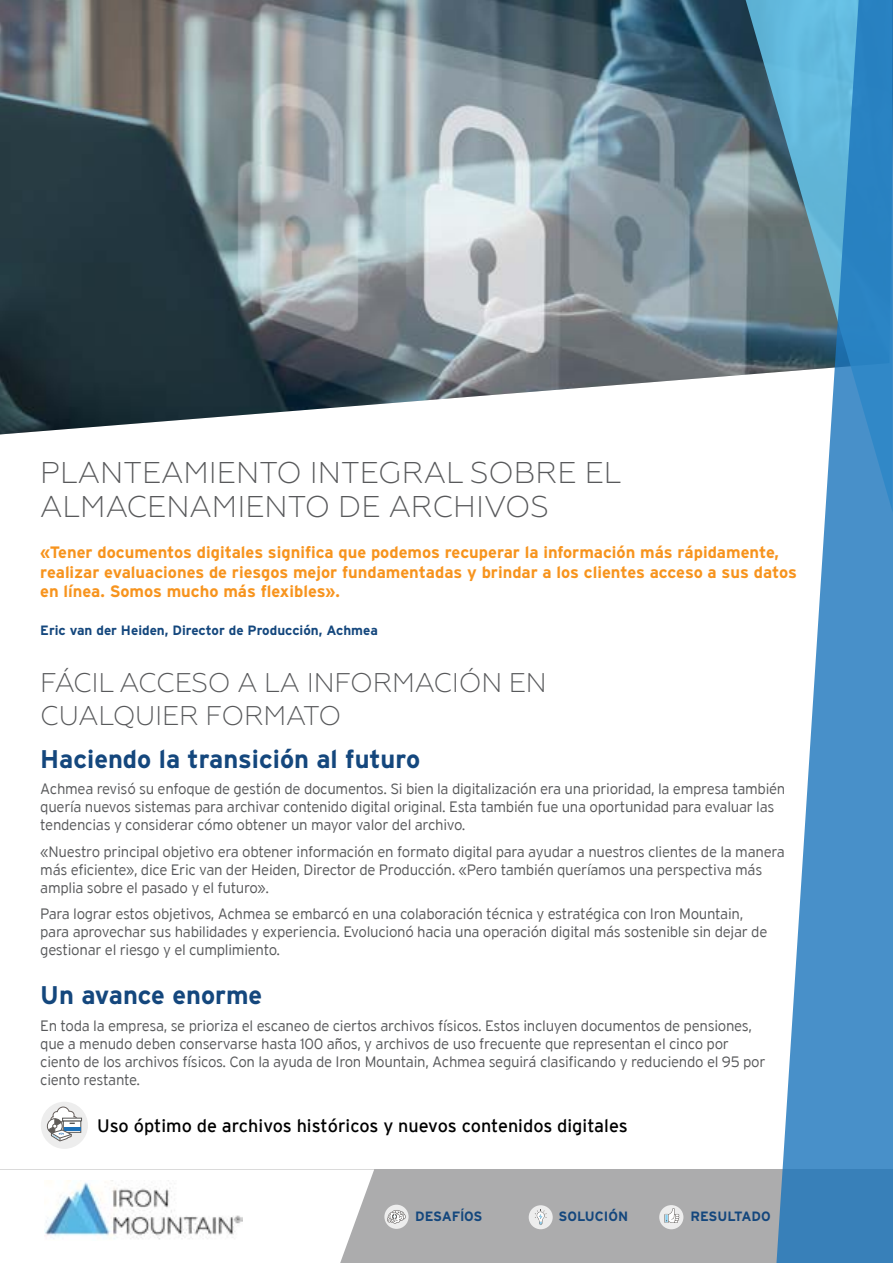
<style>
.page{position:relative;width:893px;height:1263px;background:#fff}
.page>*{position:absolute;margin:0;border:0;box-sizing:border-box;transform-origin:0 0}
.t1{font:300 30px/34.5px "Geometria";color:#58595b}
.t2{font:300 27px/33px "Geometria";letter-spacing:-.01em;color:#58595b}
.t3{font:700 25.5px "Interstate";color:#14477d}
.t4{font:18px "Interstate";color:#000}
.t5{font:700 16.5px/19.5px "Interstate";color:#f7941e}
.t6{font:300 15px/18px "Interstate";letter-spacing:-.02em;color:#58595b}
.t7{font:700 13.5px "Interstate";color:#14477d}
.s1{font-family:"Arial"}
</style>
<div class="page">
<div style="left:0;top:1169px;width:893px;height:94px;background:#acacad"></div>
<svg style="left:0;top:1169px;width:374px;height:94px;background:#f8f8f8"></svg>
<img style="left:45px;top:1180px;width:197px;height:60px">
<div style="left:41px;top:1102px;width:47px;height:47px;background:#ededed;border-radius:50%"></div>
<svg style="left:77px;top:1122px;width:2px;height:9px"></svg>
<div style="left:63px;top:1120px;width:18px;height:13px;border:1px solid #575756"></div>
<div style="left:62px;top:1118px;width:20px;height:3px;border:1px solid #575756"></div>
<hr style="left:64px;top:1127px;width:17px;height:3px;background:#1d71b8">
<svg style="left:47px;top:1106px;width:30px;height:35px"></svg>
<img style="left:0;top:0;width:746px;height:434px">
<svg style="left:746px;top:0;width:30px;height:375px;background:#597784"></svg>
<svg style="left:776px;top:0;width:117px;height:1263px"></svg>
<div style="left:529px;top:1205px;width:24px;height:24px;background:#ededed;border-radius:50%"></div>
<svg style="left:535px;top:1209px;width:12px;height:16px"></svg>
<div style="left:659px;top:1205px;width:24px;height:24px;background:#ededed;border-radius:50%"></div>
<svg style="left:664px;top:1208px;width:15px;height:15px"></svg>
<div style="left:384px;top:1205px;width:25px;height:24px;background:#ededed;border-radius:50%"></div>
<svg style="left:387px;top:1210px;width:19px;height:13px"></svg>
<h1 class="t1" style="left:40px;top:455px;width:583px">PLANTEAMIENTO INTEGRAL SOBRE EL<br>ALMACENAMIENTO DE ARCHIVOS</h1>
<p class="t5" style="left:40px;top:542px;width:758px">«Tener documentos digitales significa que podemos recuperar la información más rápidamente, realizar evaluaciones de riesgos mejor fundamentadas y brindar a los clientes acceso a sus datos en línea. Somos mucho más flexibles».</p>
<p class="t7" style="left:40px;top:623px;width:339px">Eric van der Heiden, Director de Producción, Achmea</p>
<h2 class="t2" style="left:40px;top:666px;width:508px">FÁCIL ACCESO A LA INFORMACIÓN EN<br>CUALQUIER FORMATO</h2>
<h3 class="t3" style="left:40px;top:744px;width:381px">Haciendo la transición al futuro</h3>
<p class="t6" style="left:40px;top:780px;width:747px">Achmea revisó su enfoque de gestión de documentos. Si bien la digitalización era una prioridad, la empresa también quería nuevos sistemas para archivar contenido digital original. Esta también fue una oportunidad para evaluar las tendencias y considerar cómo obtener un mayor valor del archivo.</p>
<p class="t6" style="left:40px;top:842px;width:746px">«Nuestro principal objetivo era obtener información en formato digital para ayudar a nuestros clientes de la manera más eficiente», dice Eric van der Heiden, Director de Producción. «Pero también queríamos una perspectiva más amplia sobre el pasado y el futuro».</p>
<p class="t6" style="left:40px;top:905px;width:729px">Para lograr estos objetivos, Achmea se embarcó en una colaboración técnica y estratégica con Iron Mountain, para aprovechar sus habilidades y experiencia. Evolucionó hacia una operación digital más sostenible sin dejar de gestionar el riesgo y el cumplimiento.</p>
<h3 class="t3" style="left:40px;top:981px;width:224px">Un avance enorme</h3>
<p class="t6" style="left:40px;top:1016px;width:727px">En toda la empresa, se prioriza el escaneo de ciertos archivos físicos. Estos incluyen documentos de pensiones, que a menudo deben conservarse hasta 100 años, y archivos de uso frecuente que representan el cinco por ciento de los archivos físicos. Con la ayuda de Iron Mountain, Achmea seguirá clasificando y reduciendo el 95 por ciento restante.</p>
<p class="t4" style="left:97px;top:1115px;width:532px">Uso óptimo de archivos históricos y nuevos contenidos digitales</p>
<p class="t7" style="left:415px;top:1209px;width:69px">DESAF<span class="s1">ĺ</span>OS</p>
<p class="t7" style="left:559px;top:1209px;width:71px">SOLUCIÓN</p>
<p class="t7" style="left:690px;top:1209px;width:82px">RESULTADO</p>
</div>
